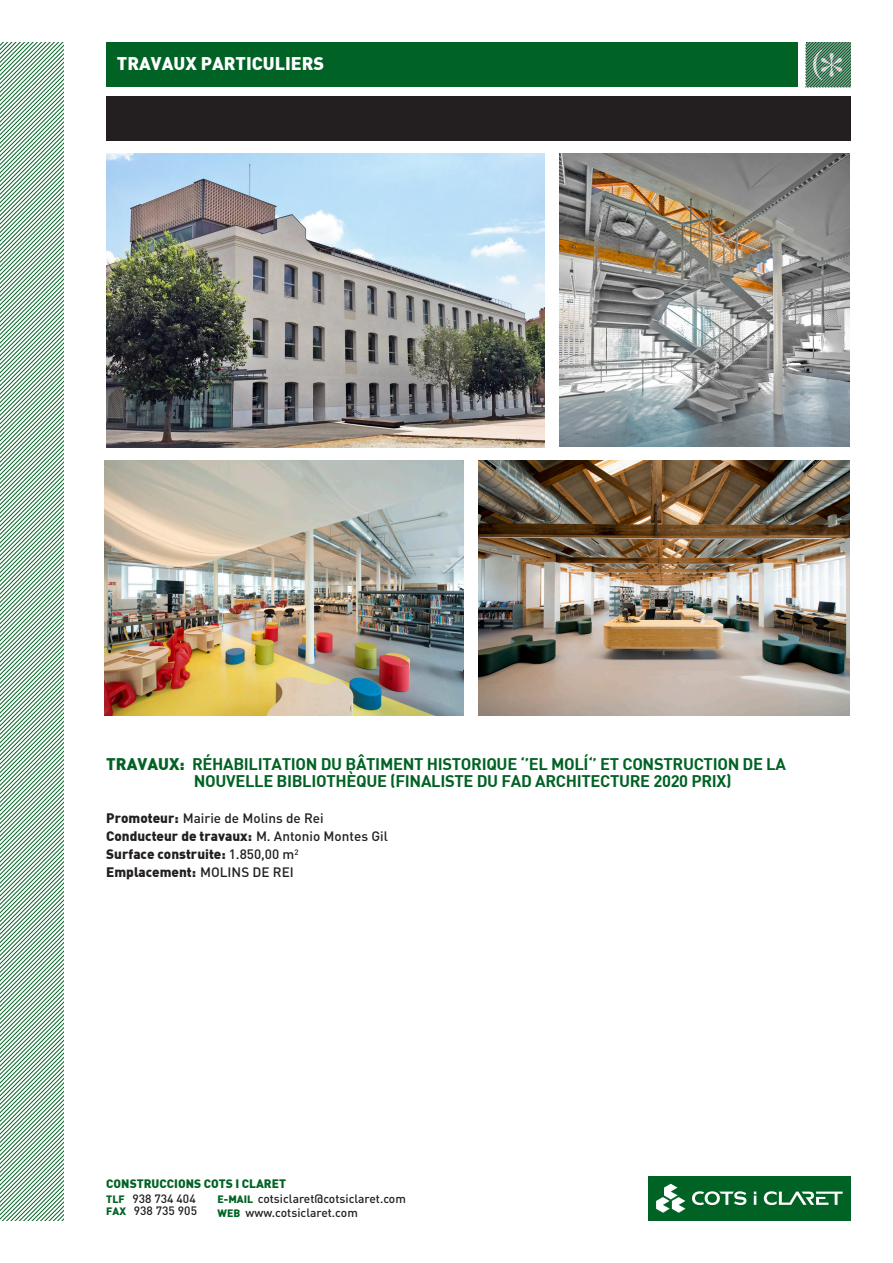
<style>
.page{position:relative;width:893px;height:1263px;background:#fff}
.page>*{position:absolute;margin:0;border:0;box-sizing:border-box;transform-origin:0 0}
.t1{font:900 18px "DIN";color:#fff}
.t2{font:700 16.5px "DIN";letter-spacing:-.02em;color:#006224}
.t3{font:900 13.5px "DIN";color:#231f20}
.t4{font:500 13.5px "DIN Pro";color:#231f20}
.t5{font:500 12px "DIN Pro";color:#231f20}
.t6{font:900 12px "DIN";color:#006224}
.s1{font-weight:900}
.s2{font-family:"DIN";font-weight:900}
.s3{font-family:"DIN Pro";font-weight:500}
.s4{font-family:"DIN";font-weight:900;font-size:10.5px;color:#006224}
</style>
<div class="page">
<div style="left:106px;top:43px;width:691px;height:44px;background:#006224"></div>
<div style="left:106px;top:96px;width:744px;height:44px;background:#231f20"></div>
<svg style="left:0;top:43px;width:64px;height:1177px"></svg>
<svg style="left:806px;top:43px;width:44px;height:44px;background:#5f8c72"></svg>
<div style="left:648px;top:1176px;width:202px;height:44px;background:#006224"></div>
<svg style="left:692px;top:1191px;width:54px;height:14px"></svg>
<svg style="left:764px;top:1191px;width:79px;height:14px"></svg>
<svg style="left:754px;top:1191px;width:2px;height:14px"></svg>
<svg style="left:656px;top:1184px;width:29px;height:29px"></svg>
<img style="left:106px;top:154px;width:438px;height:293px">
<img style="left:104px;top:461px;width:359px;height:255px">
<img style="left:560px;top:153px;width:290px;height:293px">
<img style="left:478px;top:461px;width:372px;height:255px">
<p class="t1" style="left:117px;top:52px;width:209px">TRAVAUX PARTICULIERS</p>
<p class="t2" style="left:106px;top:753px;width:681px"><span class="s1">TRAVAUX:</span> RÉHABILITATION DU BÂTIMENT HISTORIQUE ‘’EL MOLÍ‘’ ET CONSTRUCTION DE LA</p>
<p class="t2" style="left:194px;top:770px;width:539px">NOUVELLE BIBLIOTHÈQUE (FINALISTE DU FAD ARCHITECTURE 2020 PRIX)</p>
<p class="t4" style="left:106px;top:809px;width:219px"><span class="s2">Promoteur:</span> Mairie de Molins de Rei</p>
<p class="t3" style="left:106px;top:827px;width:283px">Conducteur de travaux: <span class="s3">M. Antonio Montes Gil</span></p>
<p class="t3" style="left:106px;top:845px;width:194px">Surface construite: <span class="s3">1.850,00 m</span><sup>2</sup></p>
<p class="t3" style="left:106px;top:863px;width:189px">Emplacement: <span class="s3">MOLINS DE REI</span></p>
<p class="t6" style="left:106px;top:1176px;width:181px">CONSTRUCCIONS COTS I CLARET</p>
<p class="t5" style="left:106px;top:1190px;width:91px"><span class="s4">TLF</span> 938 734 404</p>
<p class="t5" style="left:106px;top:1202px;width:92px"><span class="s4">FAX</span> 938 735 905</p>
<p class="t5" style="left:218px;top:1190px;width:190px"><span class="s4">E-MAIL</span> cotsiclaret@cotsiclaret.com</p>
<p class="t5" style="left:218px;top:1204px;width:142px"><span class="s4">WEB</span> www.cotsiclaret.com</p>
</div>
